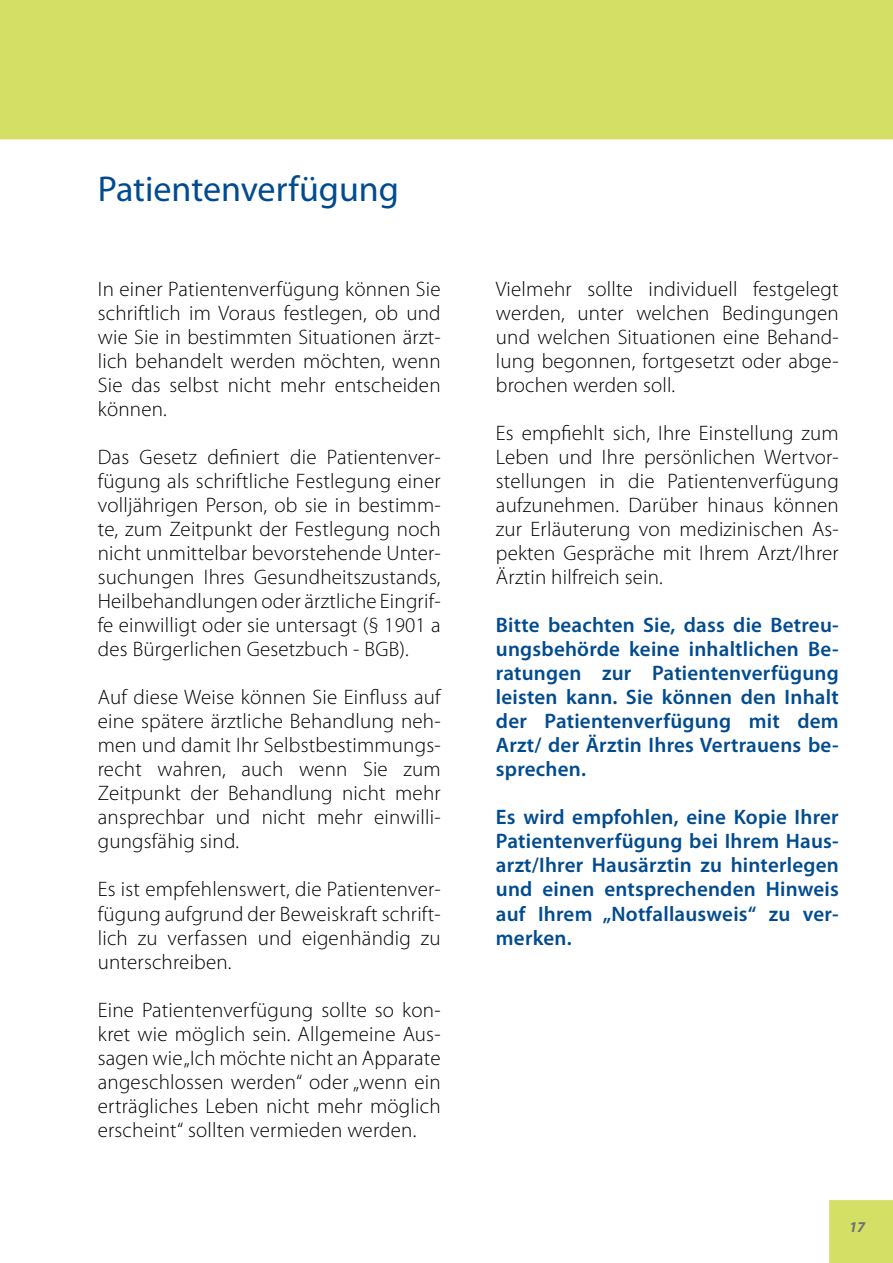
<style>
.page{position:relative;width:893px;height:1263px;background:#fff}
.page>*{position:absolute;margin:0;border:0;box-sizing:border-box;transform-origin:0 0}
._01_Haedline{font:36px "Myriad Pro";color:#004b8f}
._03_Grundtext{font:300 21px/24px "Myriad Pro";letter-spacing:.01em;color:#000;text-align:justify}
._03_Grundtext-2{font:600 21px/24px "Myriad Pro";letter-spacing:.01em;color:#004b8f;text-align:justify}
.t1{font:italic 700 15px "Myriad Pro";color:#6f7070}
</style>
<div class="page">
<div style="left:829px;top:1200px;width:64px;height:63px;background:#d4df66"></div>
<div style="left:0;top:0;width:893px;height:139px;background:#d4df66"></div>
<p class="_01_Haedline" style="left:98px;top:170px;width:303px">Patientenverfügung</p>
<p class="_03_Grundtext" style="left:98px;top:278px;width:344px">In einer Patientenverfügung können Sie schriftlich im Voraus festlegen, ob und wie Sie in bestimmten Situationen ärzt&shy;lich behandelt werden möchten, wenn Sie das selbst nicht mehr entscheiden können.</p>
<p class="_03_Grundtext" style="left:98px;top:446px;width:344px">Das Gesetz definiert die Patientenver&shy;fügung als schriftliche Festlegung einer volljährigen Person, ob sie in bestimm&shy;te, zum Zeitpunkt der Festlegung noch nicht unmittelbar bevorstehende Unter&shy;suchungen Ihres Gesundheitszustands, Heilbehandlungen oder ärztliche Eingrif&shy;fe einwilligt oder sie untersagt (§ 1901 a des Bürgerlichen Gesetzbuch - BGB).</p>
<p class="_03_Grundtext" style="left:98px;top:686px;width:344px">Auf diese Weise können Sie Einfluss auf eine spätere ärztliche Behandlung neh&shy;men und damit Ihr Selbstbestimmungs&shy;recht wahren, auch wenn Sie zum Zeitpunkt der Behandlung nicht mehr ansprechbar und nicht mehr einwilli&shy;gungsfähig sind.</p>
<p class="_03_Grundtext" style="left:98px;top:878px;width:344px">Es ist empfehlenswert, die Patientenver&shy;fügung aufgrund der Beweiskraft schrift&shy;lich zu verfassen und eigenhändig zu unterschreiben.</p>
<p class="_03_Grundtext" style="left:98px;top:998px;width:344px">Eine Patientenverfügung sollte so kon&shy;kret wie möglich sein. Allgemeine Aus&shy;sagen wie „Ich möchte nicht an Apparate angeschlossen werden“ oder „wenn ein erträgliches Leben nicht mehr möglich erscheint“ sollten vermieden werden.</p>
<p class="_03_Grundtext" style="left:496px;top:278px;width:344px">Vielmehr sollte individuell festgelegt werden, unter welchen Bedingungen und welchen Situationen eine Behand&shy;lung begonnen, fortgesetzt oder abge&shy;brochen werden soll.</p>
<p class="_03_Grundtext" style="left:496px;top:422px;width:344px">Es empfiehlt sich, Ihre Einstellung zum Leben und Ihre persönlichen Wertvor&shy;stellungen in die Patientenverfügung aufzunehmen. Darüber hinaus können zur Erläuterung von medizinischen As&shy;pekten Gespräche mit Ihrem Arzt/Ihrer Ärztin hilfreich sein.</p>
<p class="_03_Grundtext-2" style="left:496px;top:614px;width:344px">Bitte beachten Sie, dass die Betreu&shy;ungsbehörde keine inhaltlichen Be&shy;ratungen zur Patientenverfügung leisten kann. Sie können den Inhalt der Patientenverfügung mit dem Arzt/ der Ärztin Ihres Vertrauens be&shy;sprechen.</p>
<p class="_03_Grundtext-2" style="left:496px;top:806px;width:344px">Es wird empfohlen, eine Kopie Ihrer Patientenverfügung bei Ihrem Haus&shy;arzt/Ihrer Hausärztin zu hinterlegen und einen entsprechenden Hinweis auf Ihrem „Notfallausweis“ zu ver&shy;merken.</p>
<p class="t1" style="left:849px;top:1218px;width:18px">17</p>
</div>
